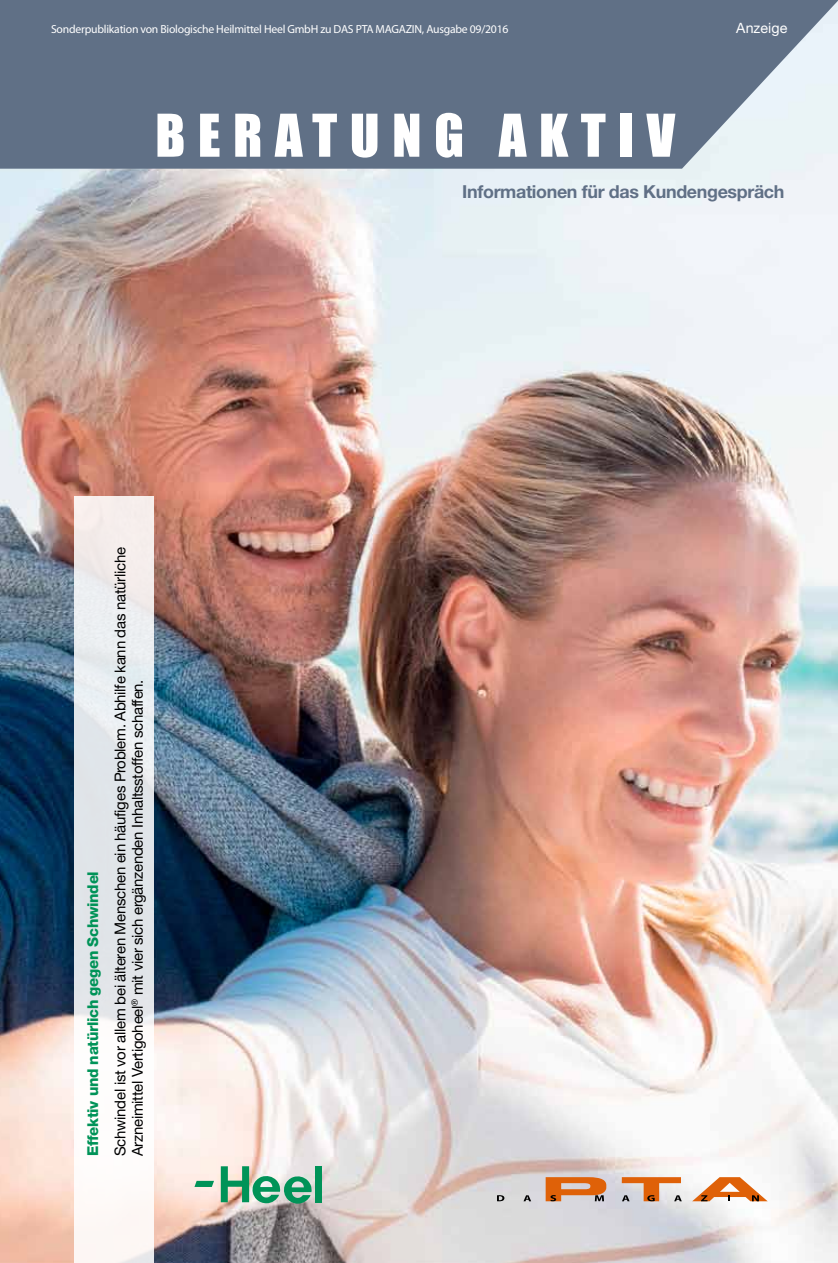
<style>
.page{position:relative;width:838px;height:1263px;background:#fff}
.page>*{position:absolute;margin:0;border:0;box-sizing:border-box;transform-origin:0 0}
.t1{font:54.45px "Impact";letter-spacing:.23em;color:#fff}
.t2{font:700 17.85px "Helvetica Neue LT Pro";letter-spacing:-.02em;color:#607086}
.t3{font:15px/17.4px "Helvetica Neue LT Pro";letter-spacing:-.02em;color:#000}
.t4{font:800 15px "Helvetica Neue LT Pro";letter-spacing:-.02em;color:#009358}
.t5{font:14.25px "Helvetica Neue LT Pro";letter-spacing:.01em;color:#fff}
.t6{font:11.7px "Myriad Pro";letter-spacing:-.02em;color:#fff}
</style>
<div class="page">
<img style="left:0;top:169px;width:838px;height:1094px">
<div style="left:315px;top:1166px;width:6px;height:36px;background:#009358"></div>
<svg style="left:194px;top:1181px;width:20px;height:6px"></svg>
<svg style="left:221px;top:1166px;width:91px;height:37px;background:#83bc9f"></svg>
<svg style="left:74px;top:496px;width:79px;height:767px"></svg>
<svg style="left:497px;top:1195px;width:7px;height:6px"></svg>
<svg style="left:523px;top:1195px;width:8px;height:6px"></svg>
<svg style="left:545px;top:1177px;width:61px;height:24px"></svg>
<svg style="left:622px;top:1177px;width:60px;height:24px"></svg>
<svg style="left:692px;top:1177px;width:75px;height:24px"></svg>
<svg style="left:0;top:0;width:838px;height:169px;background:#6d7c90"></svg>
<p class="t6" style="left:51px;top:22px;width:459px">Sonderpublikation von Biologische Heilmittel Heel GmbH zu DAS PTA MAGAZIN, Ausgabe 09/2016</p>
<p class="t5" style="left:736px;top:20px;width:53px">Anzeige</p>
<h1 class="t1" style="left:155px;top:93px;width:521px">BERATUNG AKTIV</h1>
<p class="t4" style="left:84px;top:1156px;width:286px;rotate:-90deg">Effektiv und natürlich gegen Schwindel</p>
<p class="t3" style="left:111px;top:1156px;width:610px;rotate:-90deg">Schwindel ist vor allem bei älteren Menschen ein häufiges Problem. Abhilfe kann das natürliche<br>Arzneimittel Vertigoheel<sup>®</sup> mit vier sich ergänzenden Inhaltsstoffen schaffen.</p>
<p class="t2" style="left:462px;top:180px;width:324px">Informationen für das Kundengespräch</p>
</div>
